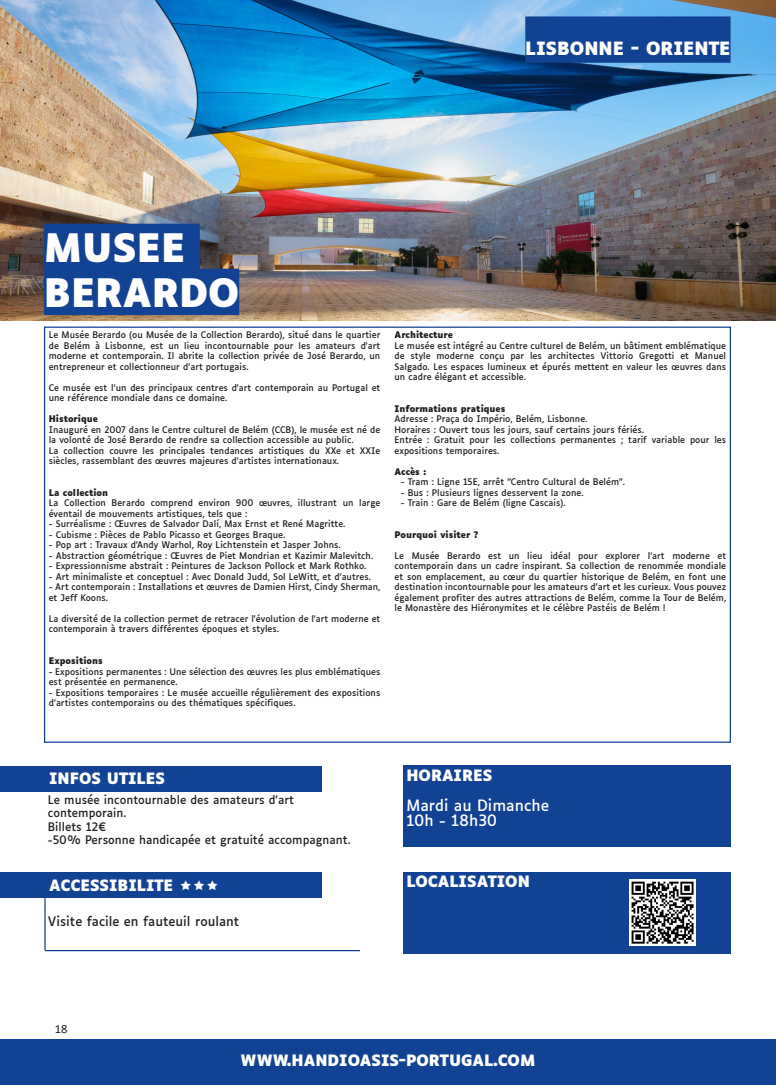
<style>
.page{position:relative;width:776px;height:1085px;background:#fff}
.page>*{position:absolute;margin:0;border:0;box-sizing:border-box;transform-origin:0 0}
.TITRE_SEJOUR{font:700 37.5px "Luciole";color:#fff}
.TITRE_SEJOUR-2{font:700 17.5px "Luciole";color:#fff}
.TITRE_4___DATES_SEJOUR___TRANSPORT{font:700 15px "Luciole";color:#fff}
.Paragraphe_Formule_résa{font:15px "Luciole";color:#fff}
.Paragraphe_Formule_résa-2{font:700 15px "Luciole";color:#fff}
.t1{font:12.5px "Luciole";color:#231f20}
.t2{font:12.5px "Calibri";color:#231f20}
.t3{font:11.25px/13.5px "Luciole";color:#231f20}
.t4{font:8.75px/10.5px "Luciole";color:#231f20}
.t5{font:700 8.75px "Luciole";color:#231f20}
</style>
<div class="page">
<img style="left:0;top:0;width:776px;height:321px">
<div style="left:44px;top:224px;width:156px;height:46px;background:#124294"></div>
<div style="left:44px;top:269px;width:195px;height:46px;background:#124294"></div>
<div style="left:1px;top:871px;width:321px;height:26px;background:#124294"></div>
<hr style="left:44px;top:898px;width:2px;height:52px;background:#124294">
<hr style="left:45px;top:949px;width:315px;height:2px;background:#124294">
<div style="left:403px;top:871px;width:328px;height:82px;background:#124294"></div>
<div style="left:403px;top:765px;width:328px;height:82px;background:#124294"></div>
<div style="left:1px;top:765px;width:321px;height:26px;background:#124294"></div>
<div style="left:1px;top:1038px;width:775px;height:46px;background:#124294"></div>
<img style="left:629px;top:879px;width:66px;height:66px">
<div style="left:525px;top:16px;width:206px;height:47px;background:#124294"></div>
<p class="TITRE_SEJOUR-2" style="left:525px;top:38px;width:207px">LISBONNE - ORIENTE</p>
<p class="TITRE_SEJOUR" style="left:44px;top:227px;width:143px">MUSEE</p>
<p class="TITRE_SEJOUR" style="left:44px;top:272px;width:197px">BERARDO</p>
<p class="t4" style="left:49px;top:329px;width:333px;text-align:justify">Le Musée Berardo (ou Musée de la Collection Berardo), situé dans le quartier de Belém à Lisbonne, est un lieu incontournable pour les amateurs d'art moderne et contemporain. Il abrite la collection privée de José Berardo, un entrepreneur et collectionneur d'art portugais.</p>
<p class="t4" style="left:49px;top:381px;width:333px">Ce musée est l'un des principaux centres d'art contemporain au Portugal et une référence mondiale dans ce domaine.</p>
<p class="t5" style="left:49px;top:414px;width:51px">Historique</p>
<p class="t4" style="left:49px;top:423px;width:333px">Inauguré en 2007 dans le Centre culturel de Belém (CCB), le musée est né de la volonté de José Berardo de rendre sa collection accessible au public.</p>
<p class="t4" style="left:49px;top:444px;width:333px">La collection couvre les principales tendances artistiques du XXe et XXIe siècles, rassemblant des œuvres majeures d'artistes internationaux.</p>
<p class="t5" style="left:49px;top:487px;width:61px">La collection</p>
<p class="t4" style="left:49px;top:497px;width:333px">La Collection Berardo comprend environ 900 œuvres, illustrant un large éventail de mouvements artistiques, tels que :</p>
<p class="t4" style="left:49px;top:518px;width:298px">- Surréalisme : Œuvres de Salvador Dalí, Max Ernst et René Magritte.</p>
<p class="t4" style="left:49px;top:528px;width:238px">- Cubisme : Pièces de Pablo Picasso et Georges Braque.</p>
<p class="t4" style="left:49px;top:539px;width:294px">- Pop art : Travaux d'Andy Warhol, Roy Lichtenstein et Jasper Johns.</p>
<p class="t4" style="left:49px;top:549px;width:326px">- Abstraction géométrique : Œuvres de Piet Mondrian et Kazimir Malevitch.</p>
<p class="t4" style="left:49px;top:560px;width:319px">- Expressionnisme abstrait : Peintures de Jackson Pollock et Mark Rothko.</p>
<p class="t4" style="left:49px;top:570px;width:324px">- Art minimaliste et conceptuel : Avec Donald Judd, Sol LeWitt, et d'autres.</p>
<p class="t4" style="left:49px;top:581px;width:333px">- Art contemporain : Installations et œuvres de Damien Hirst, Cindy Sherman, et Jeff Koons.</p>
<p class="t4" style="left:49px;top:612px;width:333px">La diversité de la collection permet de retracer l'évolution de l'art moderne et contemporain à travers différentes époques et styles.</p>
<p class="t5" style="left:49px;top:655px;width:56px">Expositions</p>
<p class="t4" style="left:49px;top:665px;width:333px">- Expositions permanentes : Une sélection des œuvres les plus emblématiques est présentée en permanence.</p>
<p class="t4" style="left:49px;top:686px;width:333px">- Expositions temporaires : Le musée accueille régulièrement des expositions d'artistes contemporains ou des thématiques spécifiques.</p>
<p class="t5" style="left:395px;top:330px;width:60px">Architecture</p>
<p class="t4" style="left:395px;top:339px;width:333px;text-align:justify">Le musée est intégré au Centre culturel de Belém, un bâtiment emblématique de style moderne conçu par les architectes Vittorio Gregotti et Manuel Salgado. Les espaces lumineux et épurés mettent en valeur les œuvres dans un cadre élégant et accessible.</p>
<p class="t5" style="left:395px;top:403px;width:112px">Informations pratiques</p>
<p class="t4" style="left:395px;top:413px;width:194px">Adresse : Praça do Império, Belém, Lisbonne.</p>
<p class="t4" style="left:395px;top:423px;width:251px">Horaires : Ouvert tous les jours, sauf certains jours fériés.</p>
<p class="t4" style="left:395px;top:434px;width:333px">Entrée : Gratuit pour les collections permanentes ; tarif variable pour les expositions temporaires.</p>
<p class="t5" style="left:395px;top:466px;width:33px">Accès :</p>
<p class="t4" style="left:401px;top:476px;width:226px">- Tram : Ligne 15E, arrêt "Centro Cultural de Belém".</p>
<p class="t4" style="left:401px;top:486px;width:184px">- Bus : Plusieurs lignes desservent la zone.</p>
<p class="t4" style="left:401px;top:497px;width:166px">- Train : Gare de Belém (ligne Cascais).</p>
<p class="t5" style="left:395px;top:529px;width:85px">Pourquoi visiter ?</p>
<p class="t4" style="left:395px;top:549px;width:333px;text-align:justify">Le Musée Berardo est un lieu idéal pour explorer l'art moderne et contemporain dans un cadre inspirant. Sa collection de renommée mondiale et son emplacement, au cœur du quartier historique de Belém, en font une destination incontournable pour les amateurs d'art et les curieux. Vous pouvez également profiter des autres attractions de Belém, comme la Tour de Belém, le Monastère des Hiéronymites et le célèbre Pastéis de Belém !</p>
<p class="TITRE_4___DATES_SEJOUR___TRANSPORT" style="left:49px;top:770px;width:118px">INFOS UTILES</p>
<p class="t3" style="left:48px;top:791px;width:248px">Le musée incontournable des amateurs d'art contemporain.</p>
<p class="t3" style="left:48px;top:818px;width:60px">Billets 12€</p>
<p class="t3" style="left:48px;top:832px;width:304px">-50% Personne handicapée et gratuité accompagnant.</p>
<p class="TITRE_4___DATES_SEJOUR___TRANSPORT" style="left:49px;top:876px;width:126px">ACCESSIBILITE</p>
<p class="t1" style="left:48px;top:910px;width:193px">Visite facile en fauteuil roulant</p>
<p class="Paragraphe_Formule_résa-2" style="left:406px;top:767px;width:87px">HORAIRES</p>
<p class="Paragraphe_Formule_résa" style="left:406px;top:791px;width:144px">Mardi au Dimanche</p>
<p class="Paragraphe_Formule_résa" style="left:406px;top:806px;width:92px">10h - 18h30</p>
<p class="Paragraphe_Formule_résa-2" style="left:406px;top:873px;width:125px">LOCALISATION</p>
<h3 class="t2" style="left:55px;top:1020px;width:14px">18</h3>
<p class="TITRE_4___DATES_SEJOUR___TRANSPORT" style="left:241px;top:1051px;width:296px">WWW.HANDIOASIS-PORTUGAL.COM</p>
</div>
